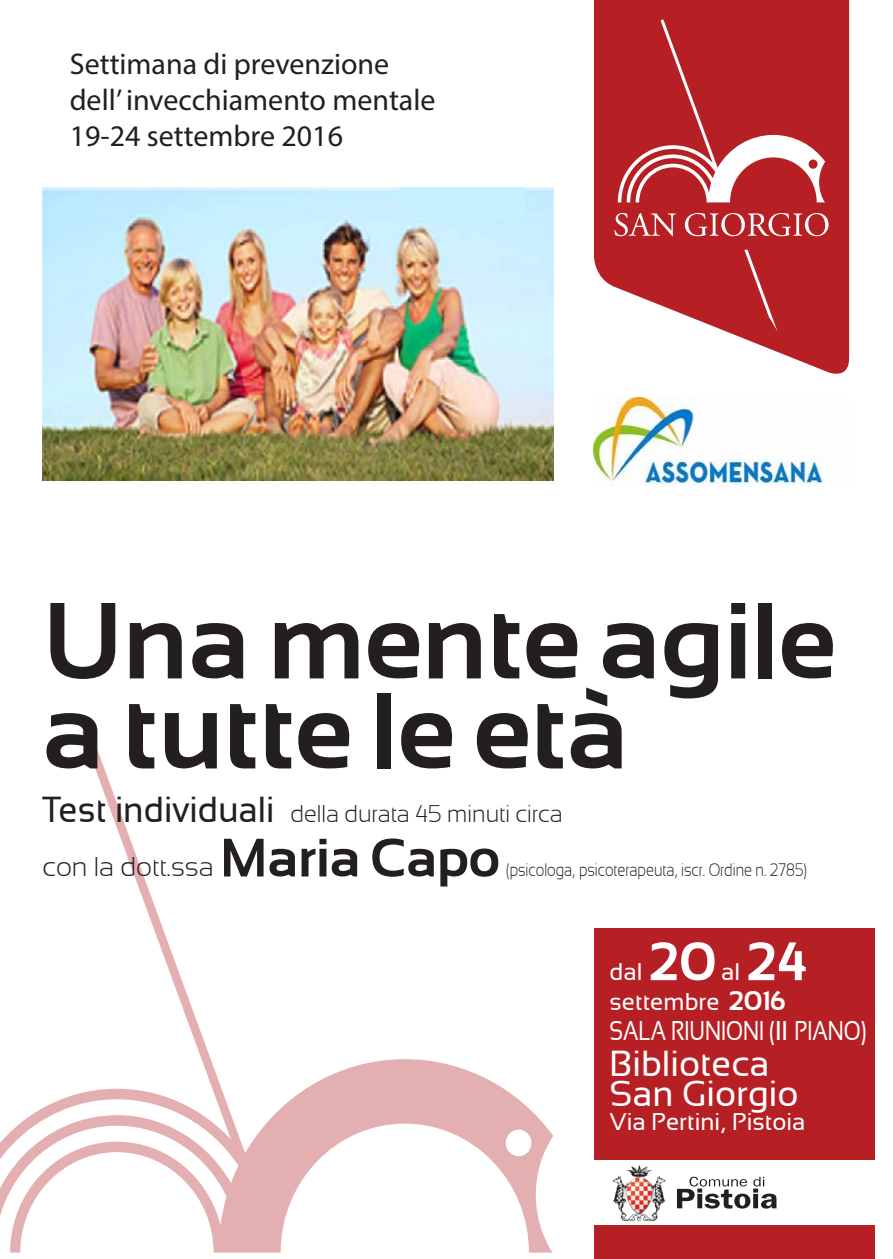
<style>
.page{position:relative;width:893px;height:1259px;background:#fff}
.page>*{position:absolute;margin:0;border:0;box-sizing:border-box;transform-origin:0 0}
.t1{font:700 108px "Sansation";color:#231f20}
.t2{font:700 54px "Sansation";color:#fff}
.t3{font:36px "Sansation";color:#fff}
.t4{font:30px "Myriad Pro";color:#231f20}
.t5{font:300 27px "Sansation";color:#231f20}
.t6{font:27px "Sansation";color:#fff;scale:.79 1}
.t7{font:300 24px "Sansation";color:#231f20}
.t8{font:24px "Sansation";color:#fff}
.t9{font:300 18px "Sansation";color:#231f20;scale:.81 1}
.s1{font-weight:400;font-size:36px}
.s2{font-weight:700;font-size:54px}
.s3{font-weight:700;font-size:27px}
</style>
<div class="page">
<svg style="left:594px;top:0;width:255px;height:374px;fill:#b62024"></svg>
<svg style="left:614px;top:213px;width:4px;height:23px"></svg>
<svg style="left:825px;top:213px;width:3px;height:23px"></svg>
<svg style="left:618px;top:19px;width:207px;height:313px;background:#c03f42"></svg>
<div style="left:594px;top:929px;width:280px;height:330px;background:#b62024"></div>
<div style="left:594px;top:1160px;width:280px;height:65px;background:#fff"></div>
<img style="left:612px;top:1165px;width:54px;height:57px">
<svg style="left:677px;top:1176px;width:100px;height:32px"></svg>
<svg style="left:0;top:728px;width:553px;height:525px"></svg>
<img style="left:594px;top:397px;width:229px;height:89px">
<img style="left:43px;top:187px;width:510px;height:293px">
<p class="t4" style="left:70px;top:45px;width:321px">Settimana di prevenzione</p>
<p class="t4" style="left:70px;top:81px;width:367px">dell’ invecchiamento mentale</p>
<p class="t4" style="left:70px;top:117px;width:275px">19-24 settembre 2016</p>
<p class="t1" style="left:43px;top:579px;width:795px">Una mente agile</p>
<p class="t1" style="left:43px;top:669px;width:587px">a tutte le età</p>
<p class="t7" style="left:43px;top:801px;width:522px"><span class="s1">Test individuali</span> –della durata 45 minuti circa</p>
<p class="t5" style="left:43px;top:852px;width:459px">con la dott.ssa <span class="s2">Maria Capo</span></p>
<p class="t9" style="left:506px;top:860px;width:373px">(psicologa, psicoterapeuta, iscr. Ordine n. 2785)</p>
<p class="t2" style="left:746px;top:930px;width:62px">24</p>
<p class="t8" style="left:609px;top:988px;width:178px">settembre <span class="s3">2016</span></p>
<p class="t6" style="left:609px;top:1015px;width:327px">SALA RIUNIONI (II PIANO)</p>
<p class="t3" style="left:609px;top:1043px;width:161px">Biblioteca</p>
<p class="t3" style="left:609px;top:1073px;width:191px">San Giorgio</p>
<p class="t8" style="left:609px;top:1108px;width:197px">Via Pertini, Pistoia</p>
<p class="t2" style="left:648px;top:930px;width:69px">20</p>
<p class="t8" style="left:609px;top:958px;width:34px">dal</p>
<p class="t8" style="left:721px;top:958px;width:20px">al</p>
</div>
